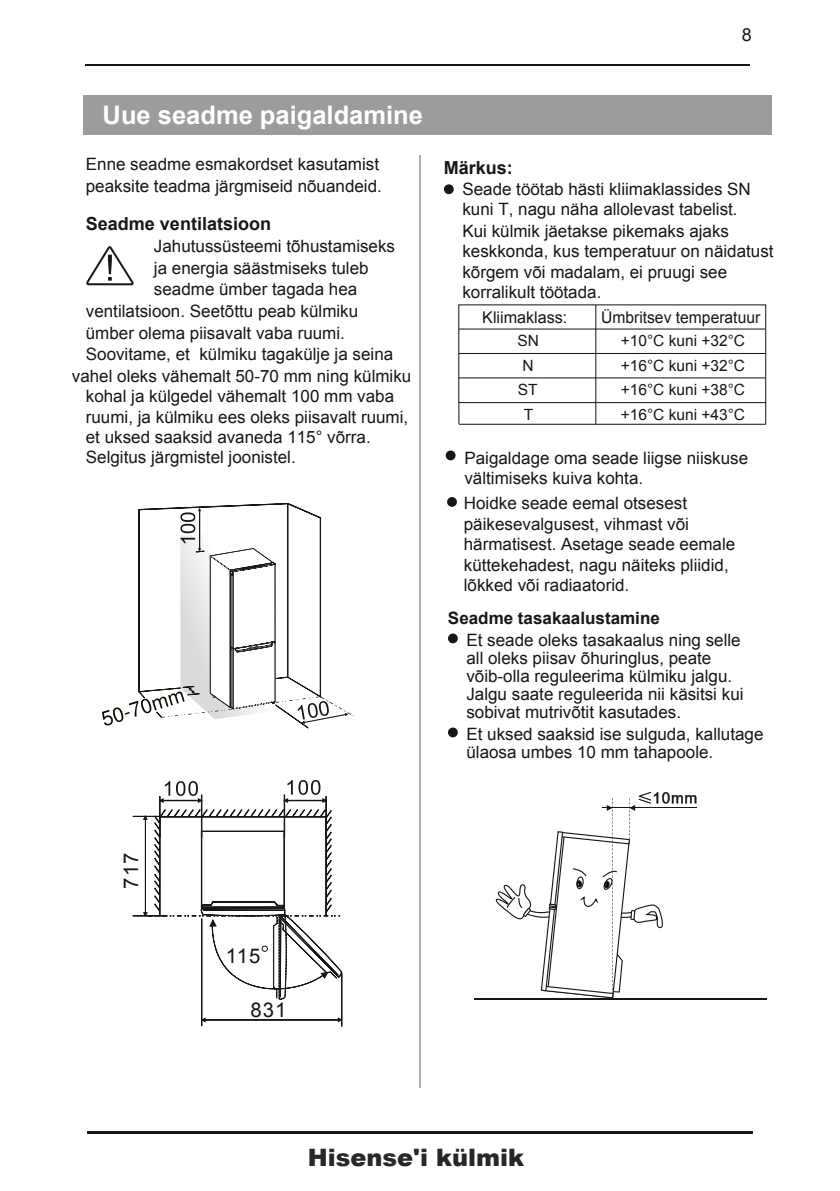
<style>
.page{position:relative;width:840px;height:1191px;background:#fff}
.page>*{position:absolute;margin:0;border:0;box-sizing:border-box;transform-origin:0 0}
.t1{font:700 25.4px "Arial";color:#fff}
.t2{font:900 24px "Arial";color:#272725}
.t3{font:20.4px "Arial";letter-spacing:.055em;color:#181716}
.t4{font:700 18px "Arial";color:#181716}
.t5{font:18px "Arial";color:#181716}
.t6{font:17px/20.4px "Arial";color:#181716}
.t7{font:700 17px "Arial";color:#181716}
.t8{font:16.2px "Arial";color:#181716}
.t9{font:15.4px/24.2px "Arial";color:#181716;text-align:center}
</style>
<div class="page">
<div style="left:84px;top:95px;width:687px;height:40px;background:#9c9c9d"></div>
<div style="left:443px;top:184px;width:10px;height:10px;background:#181716;border-radius:50%"></div>
<div style="left:458px;top:304px;width:307px;height:99px;border:1px solid #181716"></div>
<hr style="left:458px;top:328px;width:307px;height:1px;background:#181716">
<hr style="left:458px;top:353px;width:307px;height:1px;background:#181716">
<hr style="left:458px;top:377px;width:307px;height:1px;background:#181716">
<hr style="left:595px;top:305px;width:1px;height:119px;background:#181716">
<div style="left:445px;top:450px;width:10px;height:10px;background:#181716;border-radius:50%"></div>
<div style="left:447px;top:497px;width:9px;height:10px;background:#181716;border-radius:50%"></div>
<hr style="left:473px;top:998px;width:293px;height:2px;background:#181716">
<svg style="left:495px;top:792px;width:201px;height:206px"></svg>
<hr style="left:341px;top:972px;width:1px;height:54px;background:#181716">
<hr style="left:201px;top:918px;width:1px;height:108px;background:#181716">
<hr style="left:201px;top:1019px;width:137px;height:1px;background:#181716">
<hr style="left:159px;top:796px;width:1px;height:41px;background:#181716">
<hr style="left:201px;top:794px;width:1px;height:43px;background:#181716">
<svg style="left:337px;top:1017px;width:5px;height:5px"></svg>
<svg style="left:201px;top:1017px;width:5px;height:5px"></svg>
<div style="left:325px;top:796px;width:1px;height:41px;background:#181716;border:1px solid #181716"></div>
<hr style="left:284px;top:794px;width:1px;height:43px;background:#181716">
<svg style="left:159px;top:781px;width:43px;height:22px"></svg>
<svg style="left:283px;top:780px;width:43px;height:23px"></svg>
<svg style="left:133px;top:809px;width:209px;height:191px"></svg>
<svg style="left:102px;top:502px;width:251px;height:227px"></svg>
<div style="left:261px;top:945px;width:7px;height:6px;border:1px solid #181716;border-radius:50%"></div>
<hr style="left:419px;top:155px;width:2px;height:932px;background:#afb0b0">
<hr style="left:85px;top:65px;width:664px;height:1px;background:#181716">
<hr style="left:87px;top:1131px;width:665px;height:3px;background:#181716">
<svg style="left:86px;top:246px;width:48px;height:39px"></svg>
<svg style="left:447px;top:633px;width:10px;height:10px"></svg>
<svg style="left:447px;top:727px;width:10px;height:10px"></svg>
<hr style="left:458px;top:424px;width:307px;height:1px;background:#181716">
<svg style="left:458px;top:403px;width:1px;height:21px"></svg>
<p class="t5" style="left:741px;top:23px;width:12px">8</p>
<h1 class="t1" style="left:102px;top:98px;width:322px">Uue seadme paigaldamine</h1>
<p class="t6" style="left:86px;top:153px;width:297px;line-height:21.6px">Enne seadme esmakordset kasutamist peaksite teadma järgmiseid nõuandeid.</p>
<p class="t4" style="left:86px;top:212px;width:187px">Seadme ventilatsioon</p>
<p class="t6" style="left:154px;top:236px;width:242px">Jahutussüsteemi tõhustamiseks</p>
<p class="t6" style="left:154px;top:258px;width:216px">ja energia säästmiseks tuleb</p>
<p class="t6" style="left:154px;top:279px;width:205px">seadme ümber tagada hea</p>
<p class="t6" style="left:86px;top:301px;width:274px">ventilatsioon. Seetõttu peab külmiku</p>
<p class="t6" style="left:86px;top:322px;width:260px">ümber olema piisavalt vaba ruumi.</p>
<p class="t6" style="left:86px;top:344px;width:309px">Soovitame, et külmiku tagakülje ja seina</p>
<p class="t6" style="left:86px;top:386px;width:324px">kohal ja külgedel vähemalt 100 mm vaba ruumi, ja külmiku ees oleks piisavalt ruumi, et uksed saaksid avaneda 115° võrra.<br>Selgitus järgmistel joonistel.</p>
<p class="t6" style="left:72px;top:366px;width:341px">vahel oleks vähemalt 50-70 mm ning külmiku</p>
<p class="t4" style="left:443px;top:155px;width:71px">Märkus:</p>
<p class="t6" style="left:462px;top:178px;width:290px">Seade töötab hästi kliimaklassides SN</p>
<p class="t6" style="left:462px;top:198px;width:276px">kuni T, nagu näha allolevast tabelist.</p>
<p class="t6" style="left:462px;top:221px;width:312px">Kui külmik jäetakse pikemaks ajaks keskkonda, kus temperatuur on näidatust kõrgem või madalam, ei pruugi see korralikult töötada.</p>
<p class="t8" style="left:482px;top:307px;width:87px">Kliimaklass:</p>
<p class="t8" style="left:600px;top:306px;width:161px">Ümbritsev temperatuur</p>
<p class="t9" style="left:517px;top:329px;width:23px">SN<br>N<br>ST</p>
<p class="t9" style="left:620px;top:329px;width:126px;text-align:justify">+10°C kuni +32°C +16°C kuni +32°C +16°C kuni +38°C</p>
<p class="t9" style="left:523px;top:402px;width:11px">T</p>
<p class="t9" style="left:620px;top:402px;width:126px">+16°C kuni +43°C</p>
<p class="t6" style="left:464px;top:448px;width:285px">Paigaldage oma seade liigse niiskuse vältimiseks kuiva kohta.</p>
<p class="t6" style="left:463px;top:493px;width:273px">Hoidke seade eemal otsesest päikesevalgusest, vihmast või härmatisest. Asetage seade eemale küttekehadest, nagu näiteks pliidid, lõkked või radiaatorid.</p>
<p class="t7" style="left:447px;top:606px;width:213px">Seadme tasakaalustamine</p>
<p class="t6" style="left:466px;top:631px;width:278px;line-height:18px">Et seade oleks tasakaalus ning selle all oleks piisav õhuringlus, peate võib-olla reguleerima külmiku jalgu.<br>Jalgu saate reguleerida nii käsitsi kui sobivat mutrivõtit kasutades.</p>
<p class="t6" style="left:466px;top:725px;width:298px;line-height:18px">Et uksed saaksid ise sulguda, kallutage ülaosa umbes 10 mm tahapoole.</p>
<p class="t3" style="left:118px;top:888px;width:38px;rotate:-90deg">717</p>
<p class="t3" style="left:226px;top:942px;width:36px">115</p>
<p class="t3" style="left:250px;top:996px;width:38px">831</p>
<h2 class="t2" style="left:308px;top:1140px;width:217px">Hisense'i külmik</h2>
</div>
